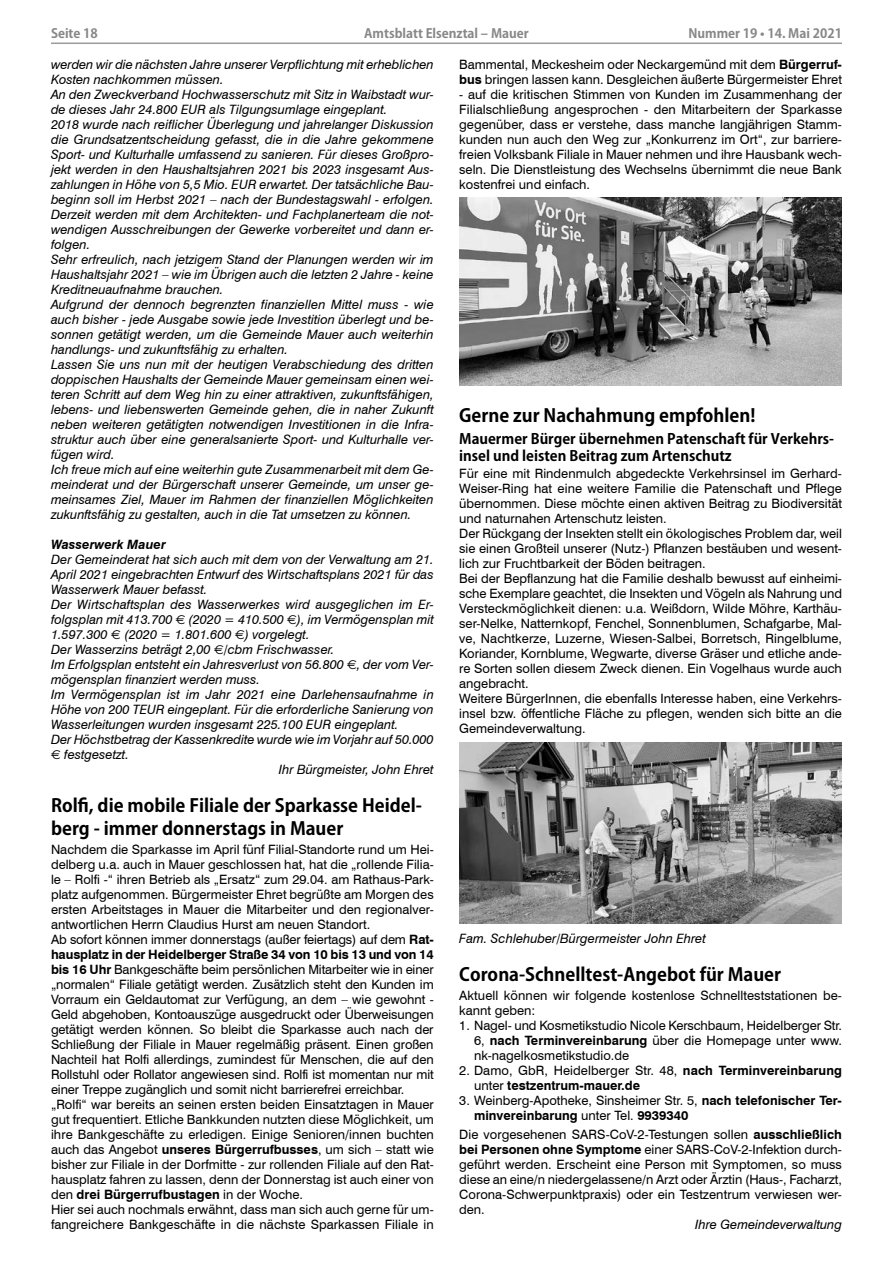
<style>
.page{position:relative;width:893px;height:1263px;background:#fff}
.page>*{position:absolute;margin:0;border:0;box-sizing:border-box;transform-origin:0 0}
.t1{font:700 18px/22.6px "Koz Go Pro";color:#000}
.t2{font:700 14.25px/17.4px "Koz Go Pro";color:#000}
.t3{font:12.9px/15px "Swiss 721 BT";color:#000}
.t4{font:italic 12.9px/15px "Swiss 721 BT";color:#000}
.t5{font:700 12.9px/15px "Swiss 721 BT";color:#000}
.t6{font:italic 700 12.9px "Swiss 721 BT";color:#000}
.t7{font:700 12.75px "Koz Go Pro";color:#878787}
.s1{font-weight:700}
.s2{font-family:"Euro Sans";font-style:normal}
.s3{font-weight:400}
</style>
<div class="page">
<hr style="left:51px;top:43px;width:791px;height:1px;background:#9c9c9c">
<img style="left:459px;top:742px;width:383px;height:181px">
<img style="left:459px;top:198px;width:383px;height:187px">
<p class="t7" style="left:51px;top:25px;width:48px">Seite 18</p>
<p class="t7" style="left:364px;top:25px;width:166px">Amtsblatt Elsenztal – Mauer</p>
<p class="t7" style="left:688px;top:25px;width:155px">Nummer 19 • 14. Mai 2021</p>
<p class="t3" style="left:459px;top:57px;width:384px">Bammental, Meckesheim oder Neckargemünd mit dem <span class="s1">Bürgerruf&shy;bus</span> bringen lassen kann. Desgleichen äußerte Bürgermeister Ehret</p>
<p class="t3" style="left:459px;top:87px;width:384px;text-align:justify">- auf die kritischen Stimmen von Kunden im Zusammenhang der Filialschließung angesprochen - den Mitarbeitern der Sparkasse gegenüber, dass er verstehe, dass manche langjährigen Stamm&shy;kunden nun auch den Weg zur „Konkurrenz im Ort“, zur barriere&shy;freien Volksbank Filiale in Mauer nehmen und ihre Hausbank wech&shy;seln. Die Dienstleistung des Wechselns übernimmt die neue Bank kostenfrei und einfach.</p>
<p class="t4" style="left:51px;top:57px;width:384px">werden wir die nächsten Jahre unserer Verpflichtung mit erheblichen Kosten nachkommen müssen.<br>An den Zweckverband Hochwasserschutz mit Sitz in Waibstadt wur&shy;de dieses Jahr 24.800 EUR als Tilgungsumlage eingeplant.<br>2018 wurde nach reiflicher Überlegung und jahrelanger Diskussion die Grundsatzentscheidung gefasst, die in die Jahre gekommene Sport- und Kulturhalle umfassend zu sanieren. Für dieses Großpro&shy;jekt werden in den Haushaltsjahren 2021 bis 2023 insgesamt Aus&shy;zahlungen in Höhe von 5,5 Mio. EUR erwartet. Der tatsächliche Bau&shy;beginn soll im Herbst 2021 – nach der Bundestagswahl - erfolgen.<br>Derzeit werden mit dem Architekten- und Fachplanerteam die not&shy;wendigen Ausschreibungen der Gewerke vorbereitet und dann er&shy;folgen.<br>Sehr erfreulich, nach jetzigem Stand der Planungen werden wir im Haushaltsjahr 2021 – wie im Übrigen auch die letzten 2 Jahre - keine Kreditneuaufnahme brauchen.<br>Aufgrund der dennoch begrenzten finanziellen Mittel muss - wie auch bisher - jede Ausgabe sowie jede Investition überlegt und be&shy;sonnen getätigt werden, um die Gemeinde Mauer auch weiterhin handlungs- und zukunftsfähig zu erhalten.<br>Lassen Sie uns nun mit der heutigen Verabschiedung des dritten doppischen Haushalts der Gemeinde Mauer gemeinsam einen wei&shy;teren Schritt auf dem Weg hin zu einer attraktiven, zukunftsfähigen, lebens- und liebenswerten Gemeinde gehen, die in naher Zukunft neben weiteren getätigten notwendigen Investitionen in die Infra&shy;struktur auch über eine generalsanierte Sport- und Kulturhalle ver&shy;fügen wird.<br>Ich freue mich auf eine weiterhin gute Zusammenarbeit mit dem Ge&shy;meinderat und der Bürgerschaft unserer Gemeinde, um unser ge&shy;meinsames Ziel, Mauer im Rahmen der finanziellen Möglichkeiten zukunftsfähig zu gestalten, auch in die Tat umsetzen zu können.</p>
<p class="t6" style="left:51px;top:537px;width:116px">Wasserwerk Mauer</p>
<p class="t4" style="left:51px;top:552px;width:384px">Der Gemeinderat hat sich auch mit dem von der Verwaltung am 21.</p>
<p class="t4" style="left:51px;top:567px;width:384px">April 2021 eingebrachten Entwurf des Wirtschaftsplans 2021 für das</p>
<p class="t4" style="left:51px;top:582px;width:158px">Wasserwerk Mauer befasst.</p>
<p class="t4" style="left:51px;top:597px;width:384px">Der Wirtschaftsplan des Wasserwerkes wird ausgeglichen im Er-</p>
<p class="t4" style="left:51px;top:612px;width:384px">folgsplan mit 413.700 <span class="s2">E</span> (2020 = 410.500 <span class="s2">E</span>), im Vermögensplan mit</p>
<p class="t4" style="left:51px;top:627px;width:260px">1.597.300 <span class="s2">E</span> (2020 = 1.801.600 <span class="s2">E</span>) vorgelegt.</p>
<p class="t4" style="left:51px;top:642px;width:285px">Der Wasserzins beträgt 2,00 <span class="s2">E</span>/cbm Frischwasser.</p>
<p class="t4" style="left:51px;top:657px;width:384px">Im Erfolgsplan entsteht ein Jahresverlust von 56.800 <span class="s2">E</span>, der vom Ver-</p>
<p class="t4" style="left:51px;top:672px;width:211px">mögensplan finanziert werden muss.</p>
<p class="t4" style="left:51px;top:687px;width:384px">Im Vermögensplan ist im Jahr 2021 eine Darlehensaufnahme in</p>
<p class="t4" style="left:51px;top:702px;width:384px">Höhe von 200 TEUR eingeplant. Für die erforderliche Sanierung von</p>
<p class="t4" style="left:51px;top:717px;width:349px">Wasserleitungen wurden insgesamt 225.100 EUR eingeplant.</p>
<p class="t4" style="left:51px;top:732px;width:384px">Der Höchstbetrag der Kassenkredite wurde wie im Vorjahr auf 50.000</p>
<p class="t4" style="left:51px;top:747px;width:79px"><span class="s2">E</span> festgesetzt.</p>
<p class="t4" style="left:279px;top:762px;width:156px">Ihr Bürgmeister, John Ehret</p>
<h1 class="t1" style="left:51px;top:795px;width:372px">Rolfi, die mobile Filiale der Sparkasse Heidel&shy;berg - immer donnerstags in Mauer</h1>
<p class="t3" style="left:51px;top:842px;width:384px">Nachdem die Sparkasse im April fünf Filial-Standorte rund um Hei&shy;delberg u.a. auch in Mauer geschlossen hat, hat die „rollende Filia&shy;le – Rolfi -“ ihren Betrieb als „Ersatz“ zum 29.04. am Rathaus-Park&shy;platz aufgenommen. Bürgermeister Ehret begrüßte am Morgen des ersten Arbeitstages in Mauer die Mitarbeiter und den regionalver&shy;antwortlichen Herrn Claudius Hurst am neuen Standort.<br>Ab sofort können immer donnerstags (außer feiertags) auf dem <span class="s1">Rat&shy;hausplatz in der Heidelberger Straße 34 von 10 bis 13 und von 14 bis 16 Uhr</span> Bankgeschäfte beim persönlichen Mitarbeiter wie in einer „normalen“ Filiale getätigt werden. Zusätzlich steht den Kunden im Vorraum ein Geldautomat zur Verfügung, an dem – wie gewohnt - Geld abgehoben, Kontoauszüge ausgedruckt oder Überweisungen getätigt werden können. So bleibt die Sparkasse auch nach der Schließung der Filiale in Mauer regelmäßig präsent. Einen großen Nachteil hat Rolfi allerdings, zumindest für Menschen, die auf den Rollstuhl oder Rollator angewiesen sind. Rolfi ist momentan nur mit einer Treppe zugänglich und somit nicht barrierefrei erreichbar. „Rolfi“ war bereits an seinen ersten beiden Einsatztagen in Mauer gut frequentiert. Etliche Bankkunden nutzten diese Möglichkeit, um ihre Bankgeschäfte zu erledigen. Einige Senioren/innen buchten auch das Angebot <span class="s1">unseres Bürgerrufbusses</span>, um sich – statt wie bisher zur Filiale in der Dorfmitte - zur rollenden Filiale auf den Rat&shy;hausplatz fahren zu lassen, denn der Donnerstag ist auch einer von den <span class="s1">drei Bürgerrufbustagen</span> in der Woche.<br>Hier sei auch nochmals erwähnt, dass man sich auch gerne für um&shy;fangreichere Bankgeschäfte in die nächste Sparkassen Filiale in</p>
<h1 class="t1" style="left:459px;top:405px;width:298px">Gerne zur Nachahmung empfohlen!</h1>
<p class="t2" style="left:459px;top:430px;width:376px">Mauermer Bürger übernehmen Patenschaft für Verkehrs&shy;insel und leisten Beitrag zum Artenschutz</p>
<p class="t3" style="left:459px;top:466px;width:384px">Für eine mit Rindenmulch abgedeckte Verkehrsinsel im Gerhard-Weiser-Ring hat eine weitere Familie die Patenschaft und Pflege übernommen. Diese möchte einen aktiven Beitrag zu Biodiversität und naturnahen Artenschutz leisten.<br>Der Rückgang der Insekten stellt ein ökologisches Problem dar, weil sie einen Großteil unserer (Nutz-) Pflanzen bestäuben und wesent&shy;lich zur Fruchtbarkeit der Böden beitragen.<br>Bei der Bepflanzung hat die Familie deshalb bewusst auf einheimi&shy;sche Exemplare geachtet, die Insekten und Vögeln als Nahrung und Versteckmöglichkeit dienen: u.a. Weißdorn, Wilde Möhre, Karthäu&shy;ser-Nelke, Natternkopf, Fenchel, Sonnenblumen, Schafgarbe, Mal&shy;ve, Nachtkerze, Luzerne, Wiesen-Salbei, Borretsch, Ringelblume, Koriander, Kornblume, Wegwarte, diverse Gräser und etliche ande&shy;re Sorten sollen diesem Zweck dienen. Ein Vogelhaus wurde auch angebracht.<br>Weitere BürgerInnen, die ebenfalls Interesse haben, eine Verkehrs&shy;insel bzw. öffentliche Fläche zu pflegen, wenden sich bitte an die Gemeindeverwaltung.</p>
<p class="t4" style="left:459px;top:931px;width:248px">Fam. Schlehuber/Bürgermeister John Ehret</p>
<h1 class="t1" style="left:459px;top:964px;width:323px">Corona-Schnelltest-Angebot für Mauer</h1>
<p class="t3" style="left:459px;top:987px;width:384px">Aktuell können wir folgende kostenlose Schnellteststationen be&shy;kannt geben:</p>
<p class="t3" style="left:474px;top:1017px;width:369px;text-align:justify;text-indent:-15px">1. Nagel- und Kosmetikstudio Nicole Kerschbaum, Heidelberger Str.<br>6, <span class="s1">nach Terminvereinbarung</span> über die Homepage unter www. nk-nagelkosmetikstudio.de</p>
<p class="t5" style="left:474px;top:1062px;width:369px;text-indent:-15px"><span class="s3">2. Damo, GbR, Heidelberger Str. 48,</span> nach Terminvereinbarung <span class="s3">unter</span> testzentrum-mauer.de</p>
<p class="t3" style="left:474px;top:1092px;width:369px;text-indent:-15px">3. Weinberg-Apotheke, Sinsheimer Str. 5, <span class="s1">nach telefonischer Ter&shy;minvereinbarung</span> unter Tel. <span class="s1">9939340</span></p>
<p class="t3" style="left:459px;top:1127px;width:384px;text-align:justify">Die vorgesehenen SARS-CoV-2-Testungen sollen <span class="s1">ausschließlich bei Personen ohne Symptome</span> einer SARS-CoV-2-Infektion durch&shy;geführt werden. Erscheint eine Person mit Symptomen, so muss diese an eine/n niedergelassene/n Arzt oder Ärztin (Haus-, Facharzt, Corona-Schwerpunktpraxis) oder ein Testzentrum verwiesen wer&shy;den.</p>
<p class="t4" style="left:695px;top:1217px;width:148px">Ihre Gemeindeverwaltung</p>
</div>
